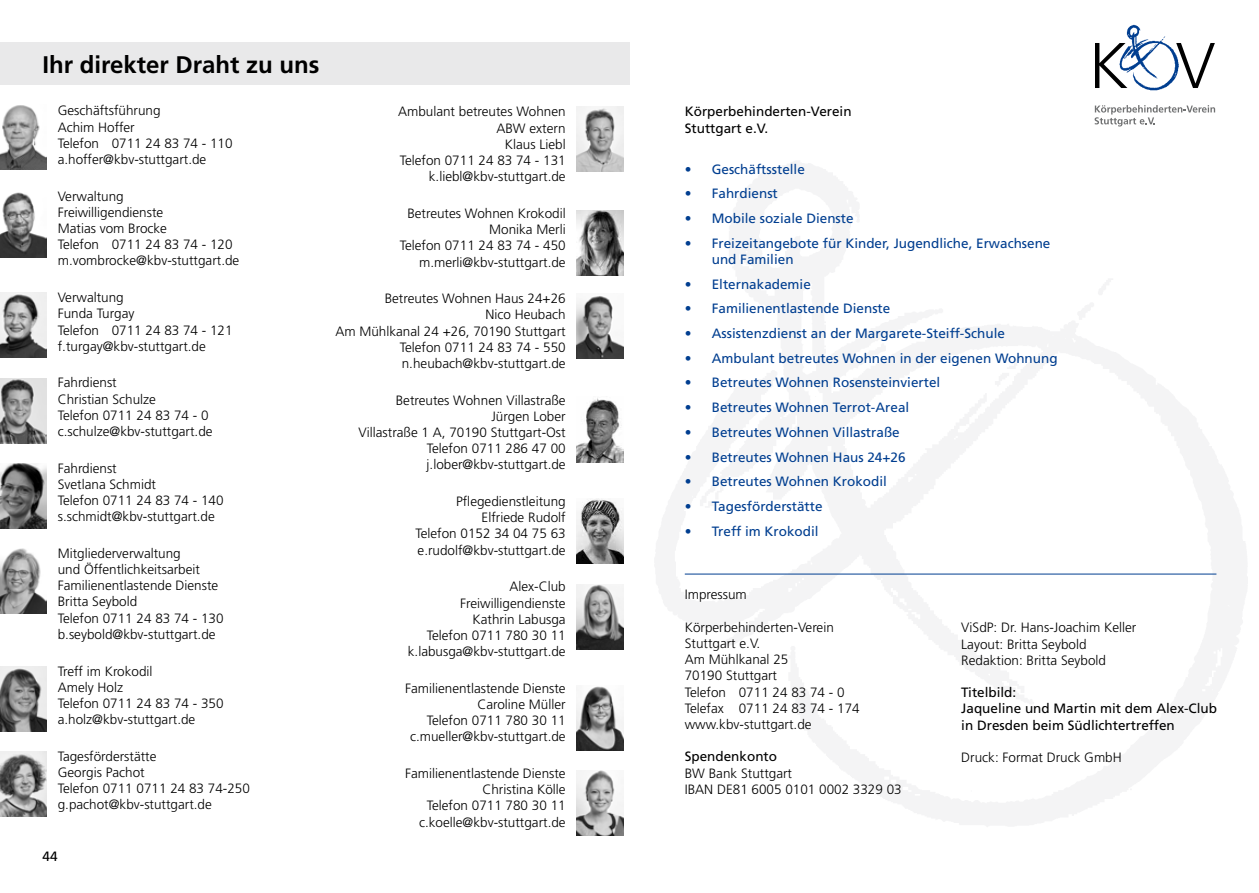
<style>
.page{position:relative;width:1259px;height:893px;background:#fff}
.page>*{position:absolute;margin:0;border:0;box-sizing:border-box;transform-origin:0 0}
.t1{font:700 24px "Frutiger LT Std";color:#000}
.t2{font:300 13.5px/16.2px "Frutiger LT Std";color:#000}
.t3{font:13.5px/16.2px "Frutiger LT Std";color:#003e90}
.t4{font:13.5px/16.2px "Frutiger LT Std";color:#000}
</style>
<div class="page">
<div style="left:0;top:43px;width:629px;height:42px;background:#e9e9ea"></div>
<img style="left:0;top:105px;width:47px;height:64px">
<img style="left:576px;top:106px;width:47px;height:65px">
<img style="left:0;top:192px;width:47px;height:65px">
<img style="left:576px;top:584px;width:47px;height:66px">
<img style="left:0;top:463px;width:47px;height:66px">
<img style="left:576px;top:398px;width:47px;height:64px">
<img style="left:576px;top:210px;width:47px;height:65px">
<img style="left:0;top:548px;width:47px;height:65px">
<img style="left:0;top:293px;width:47px;height:65px">
<img style="left:0;top:752px;width:47px;height:65px">
<img style="left:0;top:378px;width:47px;height:66px">
<img style="left:576px;top:296px;width:47px;height:63px">
<img style="left:576px;top:686px;width:47px;height:65px">
<hr style="left:685px;top:574px;width:531px;height:1px;background:#003e90">
<img style="left:576px;top:770px;width:47px;height:66px">
<img style="left:0;top:666px;width:47px;height:66px">
<img style="left:576px;top:498px;width:47px;height:65px">
<img style="left:1126px;top:24px;width:50px;height:67px">
<svg style="left:1095px;top:43px;width:32px;height:45px"></svg>
<svg style="left:1176px;top:43px;width:38px;height:45px"></svg>
<svg style="left:1094px;top:105px;width:121px;height:22px"></svg>
<h1 class="t1" style="left:43px;top:50px;width:278px">Ihr direkter Draht zu uns</h1>
<p class="t2" style="left:58px;top:103px;width:176px">Geschäftsführung<br>Achim Hoffer<br>Telefon 0711 24 83 74 - 110 a.hoffer@kbv-stuttgart.de</p>
<p class="t2" style="left:58px;top:188px;width:183px">Verwaltung<br>Freiwilligendienste<br>Matias vom Brocke<br>Telefon 0711 24 83 74 - 120 m.vombrocke@kbv-stuttgart.de</p>
<p class="t2" style="left:58px;top:290px;width:176px">Verwaltung<br>Funda Turgay<br>Telefon 0711 24 83 74 - 121 f.turgay@kbv-stuttgart.de</p>
<p class="t2" style="left:58px;top:375px;width:156px">Fahrdienst<br>Christian Schulze<br>Telefon 0711 24 83 74 - 0 c.schulze@kbv-stuttgart.de</p>
<p class="t2" style="left:58px;top:460px;width:167px">Fahrdienst<br>Svetlana Schmidt<br>Telefon 0711 24 83 74 - 140 s.schmidt@kbv-stuttgart.de</p>
<p class="t2" style="left:58px;top:545px;width:167px">Mitgliederverwaltung<br>und Öffentlichkeitsarbeit<br>Familienentlastende Dienste<br>Britta Seybold<br>Telefon 0711 24 83 74 - 130 b.seybold@kbv-stuttgart.de</p>
<p class="t2" style="left:58px;top:663px;width:167px">Treff im Krokodil<br>Amely Holz<br>Telefon 0711 24 83 74 - 350 a.holz@kbv-stuttgart.de</p>
<p class="t2" style="left:58px;top:748px;width:194px">Tagesförderstätte<br>Georgis Pachot<br>Telefon 0711 0711 24 83 74-250 g.pachot@kbv-stuttgart.de</p>
<p class="t4" style="left:43px;top:848px;width:17px">44</p>
<p class="t2" style="left:398px;top:104px;width:169px;text-align:right">Ambulant betreutes Wohnen<br>ABW extern<br>Klaus Liebl<br>Telefon 0711 24 83 74 - 131 k.liebl@kbv-stuttgart.de</p>
<p class="t2" style="left:400px;top:205px;width:167px;text-align:right">Betreutes Wohnen Krokodil<br>Monika Merli<br>Telefon 0711 24 83 74 - 450 m.merli@kbv-stuttgart.de</p>
<p class="t2" style="left:335px;top:291px;width:232px;text-align:right">Betreutes Wohnen Haus 24+26<br>Nico Heubach<br>Am Mühlkanal 24 +26, 70190 Stuttgart<br>Telefon 0711 24 83 74 - 550 n.heubach@kbv-stuttgart.de</p>
<p class="t2" style="left:358px;top:392px;width:209px;text-align:right">Betreutes Wohnen Villastraße<br>Jürgen Lober<br>Villastraße 1 A, 70190 Stuttgart-Ost<br>Telefon 0711 286 47 00 j.lober@kbv-stuttgart.de</p>
<p class="t2" style="left:415px;top:493px;width:152px;text-align:right">Pflegedienstleitung<br>Elfriede Rudolf<br>Telefon 0152 34 04 75 63 e.rudolf@kbv-stuttgart.de</p>
<p class="t2" style="left:408px;top:579px;width:159px;text-align:right">Alex-Club<br>Freiwilligendienste<br>Kathrin Labusga<br>Telefon 0711 780 30 11 k.labusga@kbv-stuttgart.de</p>
<p class="t2" style="left:405px;top:680px;width:162px;text-align:right">Familienentlastende Dienste<br>Caroline Müller<br>Telefon 0711 780 30 11 c.mueller@kbv-stuttgart.de</p>
<p class="t2" style="left:405px;top:765px;width:162px;text-align:right">Familienentlastende Dienste<br>Christina Kölle<br>Telefon 0711 780 30 11 c.koelle@kbv-stuttgart.de</p>
<p class="t4" style="left:685px;top:104px;width:168px">Körperbehinderten-Verein<br>Stuttgart e.V.</p>
<p class="t3" style="left:685px;top:161px;width:122px">• Geschäftsstelle</p>
<p class="t3" style="left:685px;top:186px;width:95px">• Fahrdienst</p>
<p class="t3" style="left:685px;top:210px;width:170px">• Mobile soziale Dienste</p>
<p class="t3" style="left:712px;top:235px;width:340px;text-indent:-27px">• Freizeitangebote für Kinder, Jugendliche, Erwachsene und Familien</p>
<p class="t3" style="left:685px;top:276px;width:128px">• Elternakademie</p>
<p class="t3" style="left:685px;top:301px;width:207px">• Familienentlastende Dienste</p>
<p class="t3" style="left:685px;top:325px;width:322px">• Assistenzdienst an der Margarete-Steiff-Schule</p>
<p class="t3" style="left:685px;top:350px;width:374px">• Ambulant betreutes Wohnen in der eigenen Wohnung</p>
<p class="t3" style="left:685px;top:375px;width:257px">• Betreutes Wohnen Rosensteinviertel</p>
<p class="t3" style="left:685px;top:399px;width:226px">• Betreutes Wohnen Terrot-Areal</p>
<p class="t3" style="left:685px;top:424px;width:216px">• Betreutes Wohnen Villastraße</p>
<p class="t3" style="left:685px;top:449px;width:222px">• Betreutes Wohnen Haus 24+26</p>
<p class="t3" style="left:685px;top:473px;width:204px">• Betreutes Wohnen Krokodil</p>
<p class="t3" style="left:685px;top:498px;width:139px">• Tagesförderstätte</p>
<p class="t3" style="left:685px;top:523px;width:135px">• Treff im Krokodil</p>
<p class="t2" style="left:685px;top:587px;width:64px">Impressum</p>
<p class="t2" style="left:685px;top:619px;width:176px">Körperbehinderten-Verein<br>Stuttgart e.V.<br>Am Mühlkanal 25<br>70190 Stuttgart<br>Telefon 0711 24 83 74 - 0<br>Telefax 0711 24 83 74 - 174 www.kbv-stuttgart.de</p>
<p class="t4" style="left:685px;top:749px;width:94px">Spendenkonto</p>
<p class="t2" style="left:685px;top:765px;width:218px">BW Bank Stuttgart<br>IBAN DE81 6005 0101 0002 3329 03</p>
<p class="t2" style="left:961px;top:620px;width:177px">ViSdP: Dr. Hans-Joachim Keller<br>Layout: Britta Seybold<br>Redaktion: Britta Seybold</p>
<p class="t4" style="left:961px;top:684px;width:257px">Titelbild:<br>Jaqueline und Martin mit dem Alex-Club in Dresden beim Südlichtertreffen</p>
<p class="t2" style="left:961px;top:749px;width:162px">Druck: Format Druck GmbH</p>
</div>
